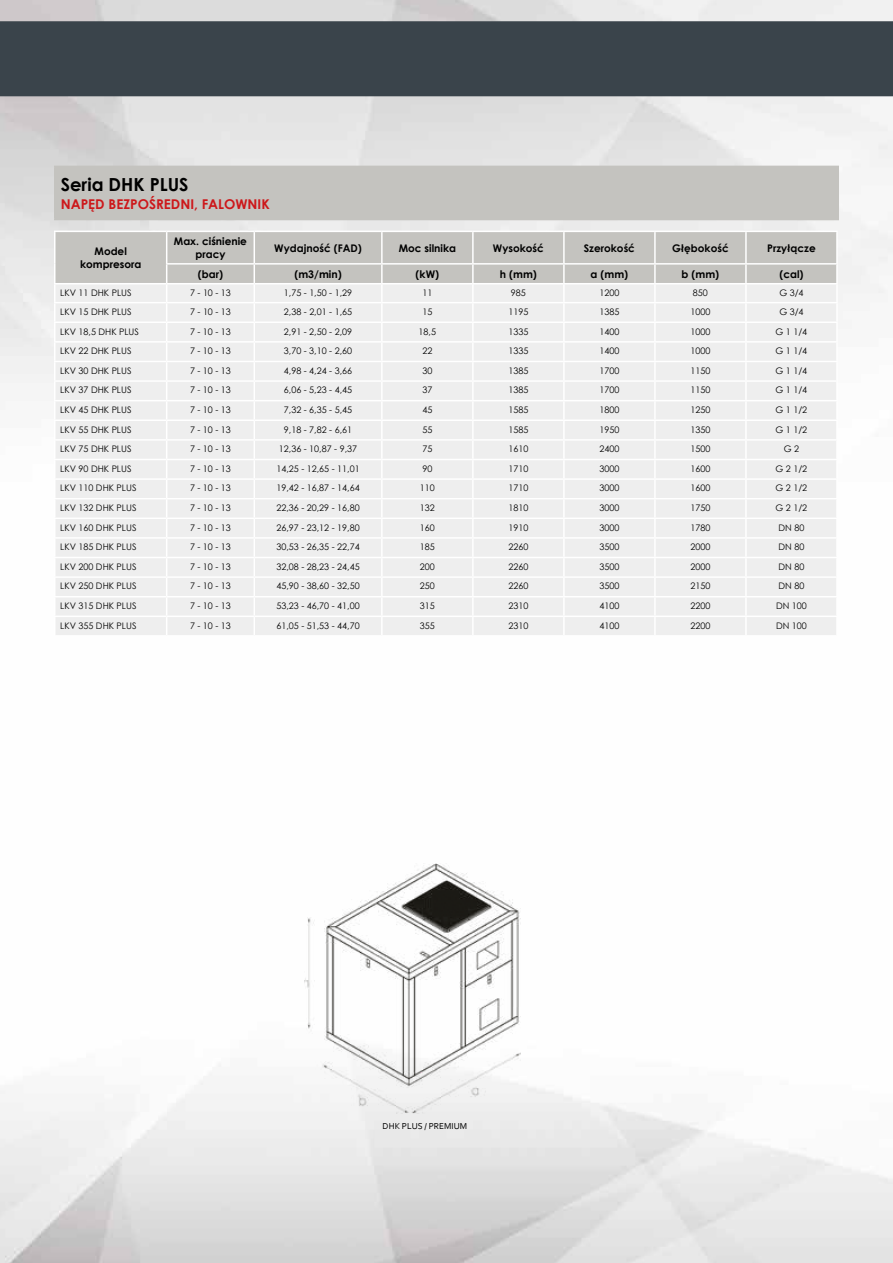
<style>
.page{position:relative;width:893px;height:1263px;background:#fff}
.page>*{position:absolute;margin:0;border:0;box-sizing:border-box;transform-origin:0 0}
.t1{font:700 18px "Century Gothic";color:#000}
.t2{font:700 13.5px "Century Gothic";color:#cd171a}
.t3{font:700 10.5px/12.6px "Century Gothic";color:#000;text-align:center}
.t4{font:9px "Century Gothic";color:#000}
.t5{font:9px "Corbel";color:#000}
</style>
<div class="page">
<div style="left:0;top:21px;width:893px;height:75px;background:#3a444b"></div>
<svg style="left:54px;top:231px;width:784px;height:404px;background:#eaeae9"></svg>
<div style="left:55px;top:166px;width:783px;height:54px;background:#c4c3bf"></div>
<hr style="left:54px;top:166px;width:785px;height:1px;background:#c4c3bf">
<hr style="left:54px;top:167px;width:2px;height:52px;background:#c4c3bf">
<hr style="left:837px;top:167px;width:2px;height:52px;background:#c4c3bf">
<hr style="left:54px;top:219px;width:785px;height:1px;background:#c4c3bf">
<img style="left:305px;top:863px;width:216px;height:251px">
<h1 class="t1" style="left:61px;top:170px;width:129px">Seria DHK PLUS</h1>
<h2 class="t2" style="left:61px;top:194px;width:210px">NAPĘD BEZPOŚREDNI, FALOWNIK</h2>
<p class="t3" style="left:80px;top:245px;width:63px">Model kompresora</p>
<p class="t3" style="left:174px;top:235px;width:75px">Max. ciśnienie pracy</p>
<p class="t3" style="left:274px;top:241px;width:89px">Wydajność (FAD)</p>
<p class="t3" style="left:399px;top:241px;width:59px">Moc silnika</p>
<p class="t3" style="left:493px;top:241px;width:53px">Wysokość</p>
<p class="t3" style="left:584px;top:241px;width:53px">Szerokość</p>
<p class="t3" style="left:672px;top:241px;width:58px">Głębokość</p>
<p class="t3" style="left:767px;top:241px;width:50px">Przyłącze</p>
<p class="t3" style="left:198px;top:267px;width:27px">(bar)</p>
<p class="t3" style="left:294px;top:267px;width:49px">(m3/min)</p>
<p class="t3" style="left:416px;top:267px;width:25px">(kW)</p>
<p class="t3" style="left:500px;top:267px;width:38px">h (mm)</p>
<p class="t3" style="left:591px;top:267px;width:39px">a (mm)</p>
<p class="t3" style="left:682px;top:267px;width:39px">b (mm)</p>
<p class="t3" style="left:779px;top:267px;width:26px">(cal)</p>
<p class="t4" style="left:60px;top:286px;width:73px">LKV 11 DHK PLUS</p>
<p class="t4" style="left:190px;top:286px;width:42px">7 - 10 - 13</p>
<p class="t4" style="left:284px;top:286px;width:70px">1,75 - 1,50 - 1,29</p>
<p class="t4" style="left:422px;top:286px;width:11px">11</p>
<p class="t4" style="left:511px;top:286px;width:16px">985</p>
<p class="t4" style="left:599px;top:286px;width:21px">1200</p>
<p class="t4" style="left:693px;top:286px;width:16px">850</p>
<p class="t4" style="left:779px;top:286px;width:26px">G 3/4</p>
<p class="t4" style="left:60px;top:305px;width:73px">LKV 15 DHK PLUS</p>
<p class="t4" style="left:190px;top:305px;width:42px">7 - 10 - 13</p>
<p class="t4" style="left:284px;top:305px;width:70px">2,38 - 2,01 - 1,65</p>
<p class="t4" style="left:422px;top:305px;width:11px">15</p>
<p class="t4" style="left:508px;top:305px;width:21px">1195</p>
<p class="t4" style="left:599px;top:305px;width:21px">1385</p>
<p class="t4" style="left:690px;top:305px;width:21px">1000</p>
<p class="t4" style="left:779px;top:305px;width:26px">G 3/4</p>
<p class="t4" style="left:60px;top:325px;width:80px">LKV 18,5 DHK PLUS</p>
<p class="t4" style="left:190px;top:325px;width:42px">7 - 10 - 13</p>
<p class="t4" style="left:284px;top:325px;width:70px">2,91 - 2,50 - 2,09</p>
<p class="t4" style="left:419px;top:325px;width:19px">18,5</p>
<p class="t4" style="left:508px;top:325px;width:21px">1335</p>
<p class="t4" style="left:599px;top:325px;width:21px">1400</p>
<p class="t4" style="left:690px;top:325px;width:21px">1000</p>
<p class="t4" style="left:776px;top:325px;width:33px">G 1 1/4</p>
<p class="t4" style="left:60px;top:345px;width:73px">LKV 22 DHK PLUS</p>
<p class="t4" style="left:190px;top:345px;width:42px">7 - 10 - 13</p>
<p class="t4" style="left:284px;top:345px;width:70px">3,70 - 3,10 - 2,60</p>
<p class="t4" style="left:422px;top:345px;width:11px">22</p>
<p class="t4" style="left:508px;top:345px;width:21px">1335</p>
<p class="t4" style="left:599px;top:345px;width:21px">1400</p>
<p class="t4" style="left:690px;top:345px;width:21px">1000</p>
<p class="t4" style="left:776px;top:345px;width:33px">G 1 1/4</p>
<p class="t4" style="left:60px;top:364px;width:73px">LKV 30 DHK PLUS</p>
<p class="t4" style="left:190px;top:364px;width:42px">7 - 10 - 13</p>
<p class="t4" style="left:284px;top:364px;width:70px">4,98 - 4,24 - 3,66</p>
<p class="t4" style="left:422px;top:364px;width:11px">30</p>
<p class="t4" style="left:508px;top:364px;width:21px">1385</p>
<p class="t4" style="left:599px;top:364px;width:21px">1700</p>
<p class="t4" style="left:690px;top:364px;width:21px">1150</p>
<p class="t4" style="left:776px;top:364px;width:33px">G 1 1/4</p>
<p class="t4" style="left:60px;top:384px;width:73px">LKV 37 DHK PLUS</p>
<p class="t4" style="left:190px;top:384px;width:42px">7 - 10 - 13</p>
<p class="t4" style="left:284px;top:384px;width:70px">6,06 - 5,23 - 4,45</p>
<p class="t4" style="left:422px;top:384px;width:11px">37</p>
<p class="t4" style="left:508px;top:384px;width:21px">1385</p>
<p class="t4" style="left:599px;top:384px;width:21px">1700</p>
<p class="t4" style="left:690px;top:384px;width:21px">1150</p>
<p class="t4" style="left:776px;top:384px;width:33px">G 1 1/4</p>
<p class="t4" style="left:60px;top:403px;width:73px">LKV 45 DHK PLUS</p>
<p class="t4" style="left:190px;top:403px;width:42px">7 - 10 - 13</p>
<p class="t4" style="left:284px;top:403px;width:70px">7,32 - 6,35 - 5,45</p>
<p class="t4" style="left:422px;top:403px;width:11px">45</p>
<p class="t4" style="left:508px;top:403px;width:21px">1585</p>
<p class="t4" style="left:599px;top:403px;width:21px">1800</p>
<p class="t4" style="left:690px;top:403px;width:21px">1250</p>
<p class="t4" style="left:776px;top:403px;width:33px">G 1 1/2</p>
<p class="t4" style="left:60px;top:423px;width:73px">LKV 55 DHK PLUS</p>
<p class="t4" style="left:190px;top:423px;width:42px">7 - 10 - 13</p>
<p class="t4" style="left:284px;top:423px;width:70px">9,18 - 7,82 - 6,61</p>
<p class="t4" style="left:422px;top:423px;width:11px">55</p>
<p class="t4" style="left:508px;top:423px;width:21px">1585</p>
<p class="t4" style="left:599px;top:423px;width:21px">1950</p>
<p class="t4" style="left:690px;top:423px;width:21px">1350</p>
<p class="t4" style="left:776px;top:423px;width:33px">G 1 1/2</p>
<p class="t4" style="left:60px;top:443px;width:73px">LKV 75 DHK PLUS</p>
<p class="t4" style="left:190px;top:443px;width:42px">7 - 10 - 13</p>
<p class="t4" style="left:279px;top:443px;width:80px">12,36 - 10,87 - 9,37</p>
<p class="t4" style="left:422px;top:443px;width:11px">75</p>
<p class="t4" style="left:508px;top:443px;width:21px">1610</p>
<p class="t4" style="left:599px;top:443px;width:21px">2400</p>
<p class="t4" style="left:690px;top:443px;width:21px">1500</p>
<p class="t4" style="left:784px;top:443px;width:17px">G 2</p>
<p class="t4" style="left:60px;top:462px;width:73px">LKV 90 DHK PLUS</p>
<p class="t4" style="left:190px;top:462px;width:42px">7 - 10 - 13</p>
<p class="t4" style="left:276px;top:462px;width:85px">14,25 - 12,65 - 11,01</p>
<p class="t4" style="left:422px;top:462px;width:11px">90</p>
<p class="t4" style="left:508px;top:462px;width:21px">1710</p>
<p class="t4" style="left:599px;top:462px;width:21px">3000</p>
<p class="t4" style="left:690px;top:462px;width:21px">1600</p>
<p class="t4" style="left:776px;top:462px;width:33px">G 2 1/2</p>
<p class="t4" style="left:60px;top:482px;width:78px">LKV 110 DHK PLUS</p>
<p class="t4" style="left:190px;top:482px;width:42px">7 - 10 - 13</p>
<p class="t4" style="left:276px;top:482px;width:85px">19,42 - 16,87 - 14,64</p>
<p class="t4" style="left:420px;top:482px;width:16px">110</p>
<p class="t4" style="left:508px;top:482px;width:21px">1710</p>
<p class="t4" style="left:599px;top:482px;width:21px">3000</p>
<p class="t4" style="left:690px;top:482px;width:21px">1600</p>
<p class="t4" style="left:776px;top:482px;width:33px">G 2 1/2</p>
<p class="t4" style="left:60px;top:501px;width:78px">LKV 132 DHK PLUS</p>
<p class="t4" style="left:190px;top:501px;width:42px">7 - 10 - 13</p>
<p class="t4" style="left:276px;top:501px;width:85px">22,36 - 20,29 - 16,80</p>
<p class="t4" style="left:420px;top:501px;width:16px">132</p>
<p class="t4" style="left:508px;top:501px;width:21px">1810</p>
<p class="t4" style="left:599px;top:501px;width:21px">3000</p>
<p class="t4" style="left:690px;top:501px;width:21px">1750</p>
<p class="t4" style="left:776px;top:501px;width:33px">G 2 1/2</p>
<p class="t4" style="left:60px;top:521px;width:78px">LKV 160 DHK PLUS</p>
<p class="t4" style="left:190px;top:521px;width:42px">7 - 10 - 13</p>
<p class="t4" style="left:276px;top:521px;width:85px">26,97 - 23,12 - 19,80</p>
<p class="t4" style="left:420px;top:521px;width:16px">160</p>
<p class="t4" style="left:508px;top:521px;width:21px">1910</p>
<p class="t4" style="left:599px;top:521px;width:21px">3000</p>
<p class="t4" style="left:690px;top:521px;width:21px">1780</p>
<p class="t4" style="left:778px;top:521px;width:27px">DN 80</p>
<p class="t4" style="left:60px;top:541px;width:78px">LKV 185 DHK PLUS</p>
<p class="t4" style="left:190px;top:541px;width:42px">7 - 10 - 13</p>
<p class="t4" style="left:276px;top:541px;width:85px">30,53 - 26,35 - 22,74</p>
<p class="t4" style="left:420px;top:541px;width:16px">185</p>
<p class="t4" style="left:508px;top:541px;width:21px">2260</p>
<p class="t4" style="left:599px;top:541px;width:21px">3500</p>
<p class="t4" style="left:690px;top:541px;width:21px">2000</p>
<p class="t4" style="left:778px;top:541px;width:27px">DN 80</p>
<p class="t4" style="left:60px;top:560px;width:78px">LKV 200 DHK PLUS</p>
<p class="t4" style="left:190px;top:560px;width:42px">7 - 10 - 13</p>
<p class="t4" style="left:276px;top:560px;width:85px">32,08 - 28,23 - 24,45</p>
<p class="t4" style="left:420px;top:560px;width:16px">200</p>
<p class="t4" style="left:508px;top:560px;width:21px">2260</p>
<p class="t4" style="left:599px;top:560px;width:21px">3500</p>
<p class="t4" style="left:690px;top:560px;width:21px">2000</p>
<p class="t4" style="left:778px;top:560px;width:27px">DN 80</p>
<p class="t4" style="left:60px;top:580px;width:78px">LKV 250 DHK PLUS</p>
<p class="t4" style="left:190px;top:580px;width:42px">7 - 10 - 13</p>
<p class="t4" style="left:276px;top:580px;width:85px">45,90 - 38,60 - 32,50</p>
<p class="t4" style="left:420px;top:580px;width:16px">250</p>
<p class="t4" style="left:508px;top:580px;width:21px">2260</p>
<p class="t4" style="left:599px;top:580px;width:21px">3500</p>
<p class="t4" style="left:690px;top:580px;width:21px">2150</p>
<p class="t4" style="left:778px;top:580px;width:27px">DN 80</p>
<p class="t4" style="left:60px;top:599px;width:78px">LKV 315 DHK PLUS</p>
<p class="t4" style="left:190px;top:599px;width:42px">7 - 10 - 13</p>
<p class="t4" style="left:276px;top:599px;width:85px">53,23 - 46,70 - 41,00</p>
<p class="t4" style="left:420px;top:599px;width:16px">315</p>
<p class="t4" style="left:508px;top:599px;width:21px">2310</p>
<p class="t4" style="left:599px;top:599px;width:21px">4100</p>
<p class="t4" style="left:690px;top:599px;width:21px">2200</p>
<p class="t4" style="left:776px;top:599px;width:32px">DN 100</p>
<p class="t4" style="left:60px;top:619px;width:78px">LKV 355 DHK PLUS</p>
<p class="t4" style="left:190px;top:619px;width:42px">7 - 10 - 13</p>
<p class="t4" style="left:276px;top:619px;width:85px">61,05 - 51,53 - 44,70</p>
<p class="t4" style="left:420px;top:619px;width:16px">355</p>
<p class="t4" style="left:508px;top:619px;width:21px">2310</p>
<p class="t4" style="left:599px;top:619px;width:21px">4100</p>
<p class="t4" style="left:690px;top:619px;width:21px">2200</p>
<p class="t4" style="left:776px;top:619px;width:32px">DN 100</p>
<p class="t5" style="left:383px;top:1120px;width:86px">DHK PLUS / PREMIUM</p>
</div>
